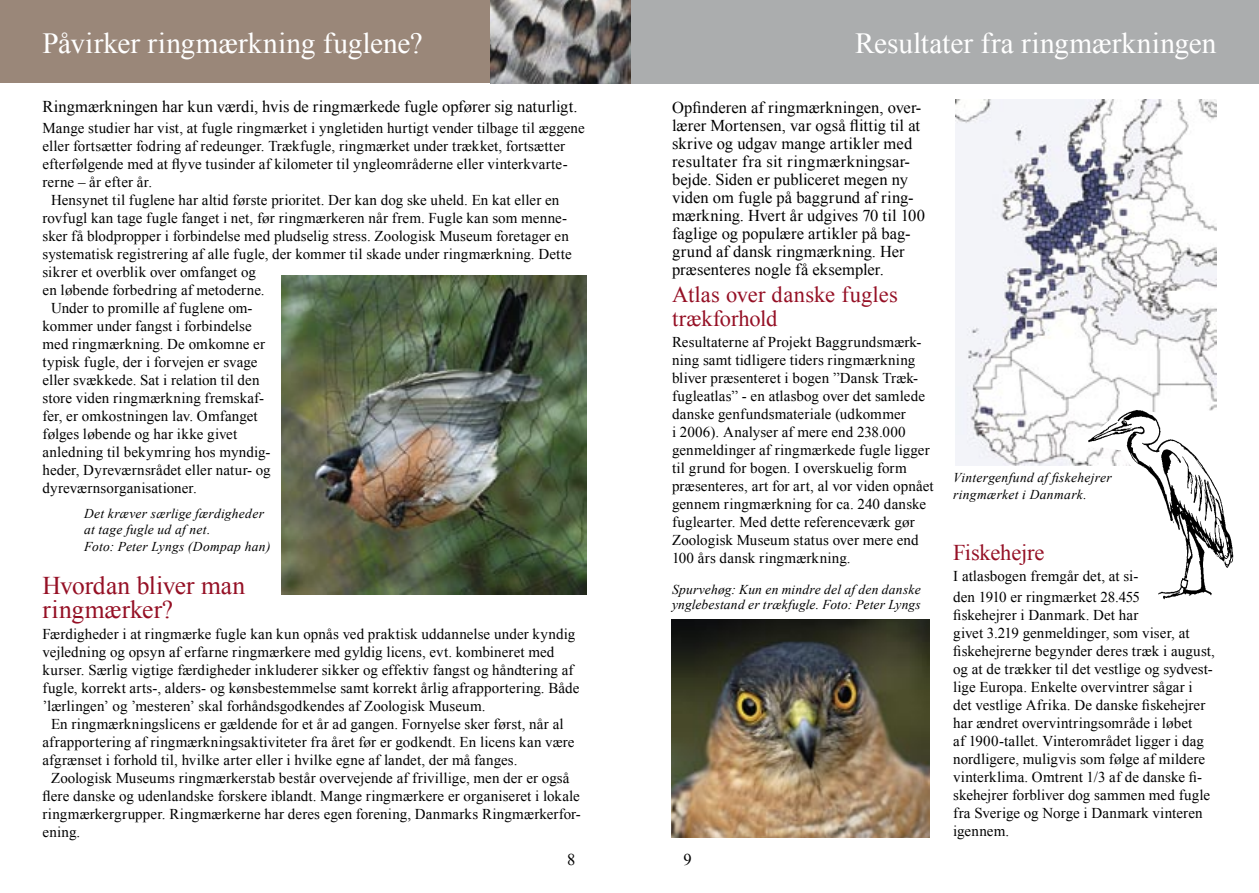
<style>
.page{position:relative;width:1259px;height:893px;background:#fff}
.page>*{position:absolute;margin:0;border:0;box-sizing:border-box;transform-origin:0 0}
.overskift_19_5_pkt{font:29.25px "Times New Roman";color:#fff}
.mellem_tekster_15_pkt{font:25.5px/24px "Times New Roman";color:#951025}
.mellem_tekster_15_pkt-2{font:22.5px/24px "Times New Roman";letter-spacing:-.005em;color:#951025}
.mellem_overskrifter{font:16.5px/18px "Times New Roman";letter-spacing:.005em;color:#000}
.Times_New_Roman_PS_MT{font:15px/18px "Times New Roman";letter-spacing:.01em;color:#000}
.billedtekst{font:italic 13.5px/16.5px "Times New Roman";letter-spacing:.02em;color:#000}
</style>
<div class="page">
<div style="left:629px;top:0;width:630px;height:84px;background:#abadae"></div>
<div style="left:0;top:0;width:629px;height:83px;background:#9a8779"></div>
<img style="left:281px;top:275px;width:306px;height:319px">
<img style="left:672px;top:620px;width:257px;height:218px">
<img style="left:955px;top:99px;width:261px;height:367px">
<svg style="left:1082px;top:407px;width:3px;height:59px"></svg>
<img style="left:1085px;top:407px;width:149px;height:193px">
<img style="left:490px;top:0;width:140px;height:84px">
<p class="overskift_19_5_pkt" style="left:43px;top:26px;width:382px">Påvirker ringmærkning fuglene?</p>
<p class="mellem_overskrifter" style="left:43px;top:97px;width:536px">Ringmærkningen har kun værdi, hvis de ringmærkede fugle opfører sig naturligt.</p>
<p class="Times_New_Roman_PS_MT" style="left:43px;top:118px;width:544px">Mange studier har vist, at fugle ringmærket i yngletiden hurtigt vender tilbage til æggene eller fortsætter fodring af redeunger. Trækfugle, ringmærket under trækket, fortsætter efterfølgende med at flyve tusinder af kilometer til yngleområderne eller vinterkvarte&shy;rerne – år efter år.</p>
<p class="Times_New_Roman_PS_MT" style="left:43px;top:190px;width:531px;text-indent:9px">Hensynet til fuglene har altid første prioritet. Der kan dog ske uheld. En kat eller en rovfugl kan tage fugle fanget i net, før ringmærkeren når frem. Fugle kan som menne&shy;sker få blodpropper i forbindelse med pludselig stress. Zoologisk Museum foretager en systematisk registrering af alle fugle, der kommer til skade under ringmærkning. Dette sikrer et overblik over omfanget og<br>en løbende forbedring af metoderne.</p>
<p class="Times_New_Roman_PS_MT" style="left:43px;top:298px;width:230px;text-indent:9px">Under to promille af fuglene om&shy;kommer under fangst i forbindelse med ringmærkning. De omkomne er typisk fugle, der i forvejen er svage eller svækkede. Sat i relation til den store viden ringmærkning fremskaf&shy;fer, er omkostningen lav. Omfanget følges løbende og har ikke givet anledning til bekymring hos myndig&shy;heder, Dyreværnsrådet eller natur- og dyreværnsorganisationer.</p>
<p class="billedtekst" style="left:84px;top:505px;width:181px">Det kræver særlige færdigheder at tage fugle ud af net.</p>
<p class="billedtekst" style="left:84px;top:538px;width:188px">Foto: Peter Lyngs (Dompap han)</p>
<p class="mellem_tekster_15_pkt" style="left:43px;top:573px;width:204px">Hvordan bliver man ringmærker?</p>
<p class="Times_New_Roman_PS_MT" style="left:43px;top:625px;width:538px">Færdigheder i at ringmærke fugle kan kun opnås ved praktisk uddannelse under kyndig vejledning og opsyn af erfarne ringmærkere med gyldig licens, evt. kombineret med kurser. Særlig vigtige færdigheder inkluderer sikker og effektiv fangst og håndtering af fugle, korrekt arts-, alders- og kønsbestemmelse samt korrekt årlig afrapportering. Både ’lærlingen’ og ’mesteren’ skal forhåndsgodkendes af Zoologisk Museum.</p>
<p class="Times_New_Roman_PS_MT" style="left:43px;top:715px;width:533px;text-indent:9px">En ringmærkningslicens er gældende for et år ad gangen. Fornyelse sker først, når al afrapportering af ringmærkningsaktiviteter fra året før er godkendt. En licens kan være afgrænset i forhold til, hvilke arter eller i hvilke egne af landet, der må fanges.</p>
<p class="Times_New_Roman_PS_MT" style="left:43px;top:769px;width:540px;text-indent:9px">Zoologisk Museums ringmærkerstab består overvejende af frivillige, men der er også flere danske og udenlandske forskere iblandt. Mange ringmærkere er organiseret i lokale ringmærkergrupper. Ringmærkerne har deres egen forening, Danmarks Ringmærkerfor&shy;ening.</p>
<p class="overskift_19_5_pkt" style="left:855px;top:27px;width:363px">Resultater fra ringmærkningen</p>
<p class="mellem_overskrifter" style="left:672px;top:98px;width:254px">Opfinderen af ringmærkningen, over&shy;lærer Mortensen, var også flittig til at skrive og udgav mange artikler med resultater fra sit ringmærkningsar&shy;bejde. Siden er publiceret megen ny viden om fugle på baggrund af ring&shy;mærkning. Hvert år udgives 70 til 100 faglige og populære artikler på bag&shy;grund af dansk ringmærkning. Her præsenteres nogle få eksempler.</p>
<p class="mellem_tekster_15_pkt-2" style="left:672px;top:282px;width:227px">Atlas over danske fugles trækforhold</p>
<p class="Times_New_Roman_PS_MT" style="left:672px;top:333px;width:263px">Resultaterne af Projekt Baggrundsmærk&shy;ning samt tidligere tiders ringmærkning bliver præsenteret i bogen ”Dansk Træk&shy;fugleatlas” - en atlasbog over det samlede danske genfundsmateriale (udkommer<br>i 2006). Analyser af mere end 238.000 genmeldinger af ringmærkede fugle ligger til grund for bogen. I overskuelig form præsenteres, art for art, al vor viden opnået gennem ringmærkning for ca. 240 danske fuglearter. Med dette referenceværk gør Zoologisk Museum status over mere end 100 års dansk ringmærkning.</p>
<p class="billedtekst" style="left:672px;top:582px;width:250px;line-height:15px">Spurvehøg: Kun en mindre del af den danske ynglebestand er trækfugle. Foto: Peter Lyngs</p>
<p class="billedtekst" style="left:953px;top:469px;width:160px">Vintergenfund af fiskehejrer ringmærket i Danmark.</p>
<p class="mellem_tekster_15_pkt-2" style="left:953px;top:540px;width:93px">Fiskehejre</p>
<p class="Times_New_Roman_PS_MT" style="left:953px;top:565px;width:188px;line-height:21px">I atlasbogen fremgår det, at si&shy;den 1910 er ringmærket 28.455</p>
<p class="Times_New_Roman_PS_MT" style="left:953px;top:606px;width:263px">fiskehejrer i Danmark. Det har<br>givet 3.219 genmeldinger, som viser, at fiskehejrerne begynder deres træk i august, og at de trækker til det vestlige og sydvest&shy;lige Europa. Enkelte overvintrer sågar i<br>det vestlige Afrika. De danske fiskehejrer har ændret overvintringsområde i løbet<br>af 1900-tallet. Vinterområdet ligger i dag nordligere, muligvis som følge af mildere vinterklima. Omtrent 1/3 af de danske fi&shy;skehejrer forbliver dog sammen med fugle fra Sverige og Norge i Danmark vinteren igennem.</p>
<p class="mellem_overskrifter" style="left:567px;top:850px;width:10px">8</p>
<p class="mellem_overskrifter" style="left:683px;top:850px;width:10px">9</p>
</div>
